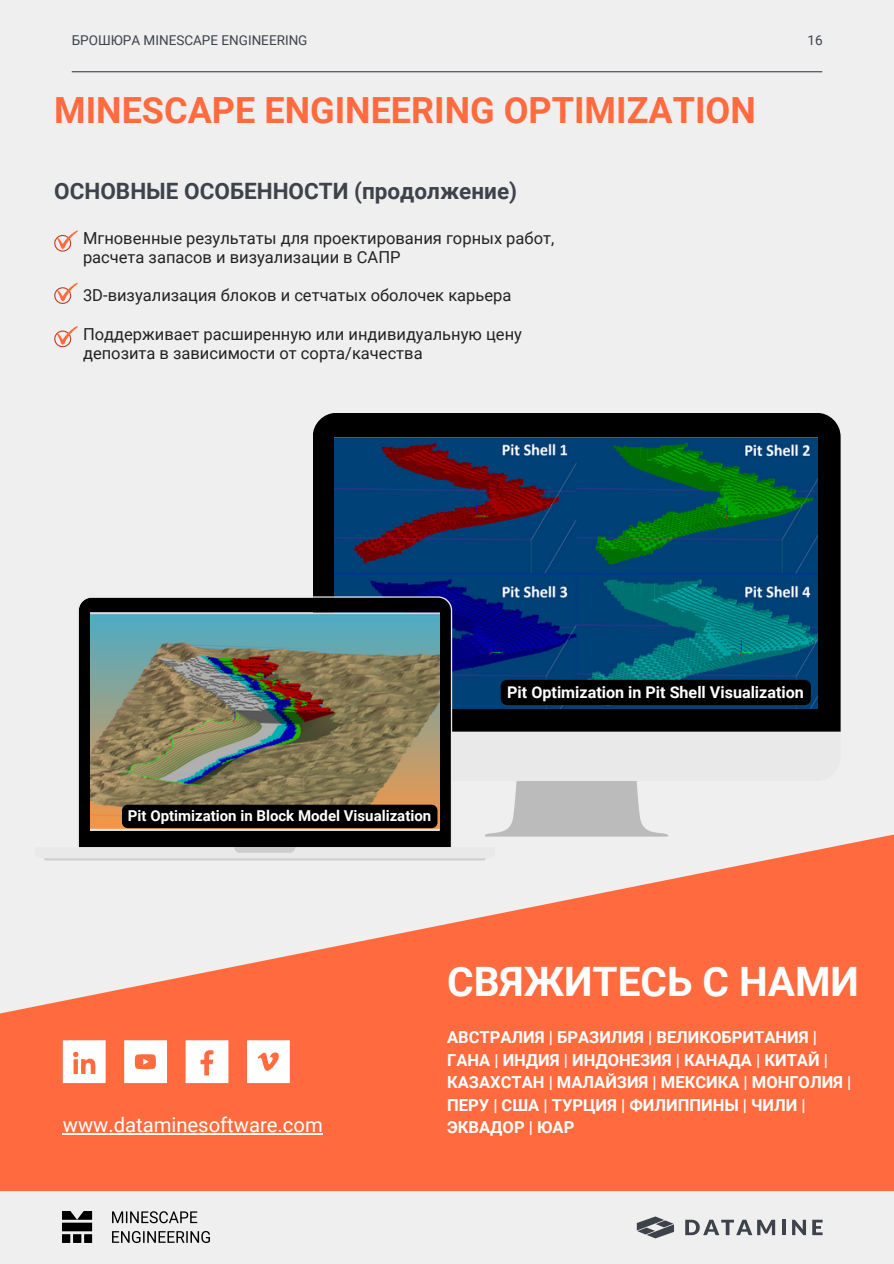
<style>
.page{position:relative;width:894px;height:1264px;background:#fff}
.page>*{position:absolute;margin:0;border:0;box-sizing:border-box;transform-origin:0 0}
.t1{font:700 40.5px "Roboto";color:#fff}
.t2{font:700 36px "Roboto";color:#ff6b3e}
.t3{font:700 22.5px "Roboto";color:#3e424b}
.t4{font:20.25px "Roboto";color:#fff}
.t5{font:16.5px/19.2px "Roboto";color:#222}
.t6{font:700 16.5px/22.5px "Roboto";color:#fff}
.t7{font:700 16.05px "Roboto";color:#fff}
.t8{font:700 15px "Roboto";color:#fff}
.t9{font:13.5px "Roboto";color:#3e424b}
</style>
<div class="page">
<div style="left:0;top:0;width:893px;height:1263px;background:#efefef"></div>
<svg style="left:0;top:834px;width:893px;height:357px;fill:#ff6b3e"></svg>
<hr style="left:72px;top:71px;width:750px;height:1px;background:#3e424b">
<svg style="left:685px;top:1219px;width:90px;height:16px"></svg>
<svg style="left:782px;top:1219px;width:3px;height:16px"></svg>
<svg style="left:792px;top:1219px;width:13px;height:16px"></svg>
<svg style="left:812px;top:1219px;width:10px;height:16px"></svg>
<svg style="left:636px;top:1216px;width:37px;height:22px"></svg>
<svg style="left:185px;top:1040px;width:43px;height:43px"></svg>
<svg style="left:247px;top:1040px;width:43px;height:43px"></svg>
<svg style="left:63px;top:1040px;width:43px;height:43px"></svg>
<svg style="left:124px;top:1040px;width:43px;height:43px"></svg>
<img style="left:63px;top:1211px;width:146px;height:31px">
<hr style="left:63px;top:1133px;width:260px;height:1px;background:#fff">
<svg style="left:54px;top:230px;width:24px;height:22px"></svg>
<svg style="left:54px;top:283px;width:24px;height:21px"></svg>
<svg style="left:54px;top:326px;width:24px;height:21px"></svg>
<div style="left:313px;top:413px;width:527px;height:318px;background:#000"></div>
<svg style="left:495px;top:731px;width:345px;height:105px"></svg>
<img style="left:335px;top:438px;width:482px;height:270px">
<svg style="left:35px;top:596px;width:460px;height:262px"></svg>
<svg style="left:234px;top:847px;width:61px;height:5px"></svg>
<svg style="left:44px;top:858px;width:441px;height:2px"></svg>
<img style="left:90px;top:612px;width:349px;height:218px">
<div style="left:122px;top:804px;width:315px;height:24px;background:#000;border-radius:6px"></div>
<div style="left:500px;top:679px;width:310px;height:26px;background:#000;border-radius:6px"></div>
<p class="t9" style="left:72px;top:33px;width:237px">БРОШЮРА MINESCAPE ENGINEERING</p>
<p class="t9" style="left:807px;top:33px;width:17px">16</p>
<p class="t2" style="left:54px;top:90px;width:703px">MINESCAPE ENGINEERING OPTIMIZATION</p>
<p class="t3" style="left:54px;top:178px;width:464px">ОСНОВНЫЕ ОСОБЕННОСТИ (продолжение)</p>
<p class="t5" style="left:83px;top:229px;width:472px">Мгновенные результаты для проектирования горных работ, расчета запасов и визуализации в САПР</p>
<p class="t5" style="left:83px;top:286px;width:430px">3D-визуализация блоков и сетчатых оболочек карьера</p>
<p class="t5" style="left:83px;top:324px;width:440px">Поддерживает расширенную или индивидуальную цену депозита в зависимости от сорта/качества</p>
<p class="t8" style="left:128px;top:807px;width:304px">Pit Optimization in Block Model Visualization</p>
<p class="t7" style="left:507px;top:683px;width:298px">Pit Optimization in Pit Shell Visualization</p>
<p class="t4" style="left:63px;top:1113px;width:261px">www.dataminesoftware.com</p>
<p class="t1" style="left:447px;top:958px;width:413px">СВЯЖИТЕСЬ С НАМИ</p>
<p class="t6" style="left:447px;top:1026px;width:405px">АВСТРАЛИЯ | БРАЗИЛИЯ | ВЕЛИКОБРИТАНИЯ | ГАНА | ИНДИЯ | ИНДОНЕЗИЯ | КАНАДА | КИТАЙ | КАЗАХСТАН | МАЛАЙЗИЯ | МЕКСИКА | МОНГОЛИЯ | ПЕРУ | США | ТУРЦИЯ | ФИЛИППИНЫ | ЧИЛИ | ЭКВАДОР | ЮАР</p>
</div>
